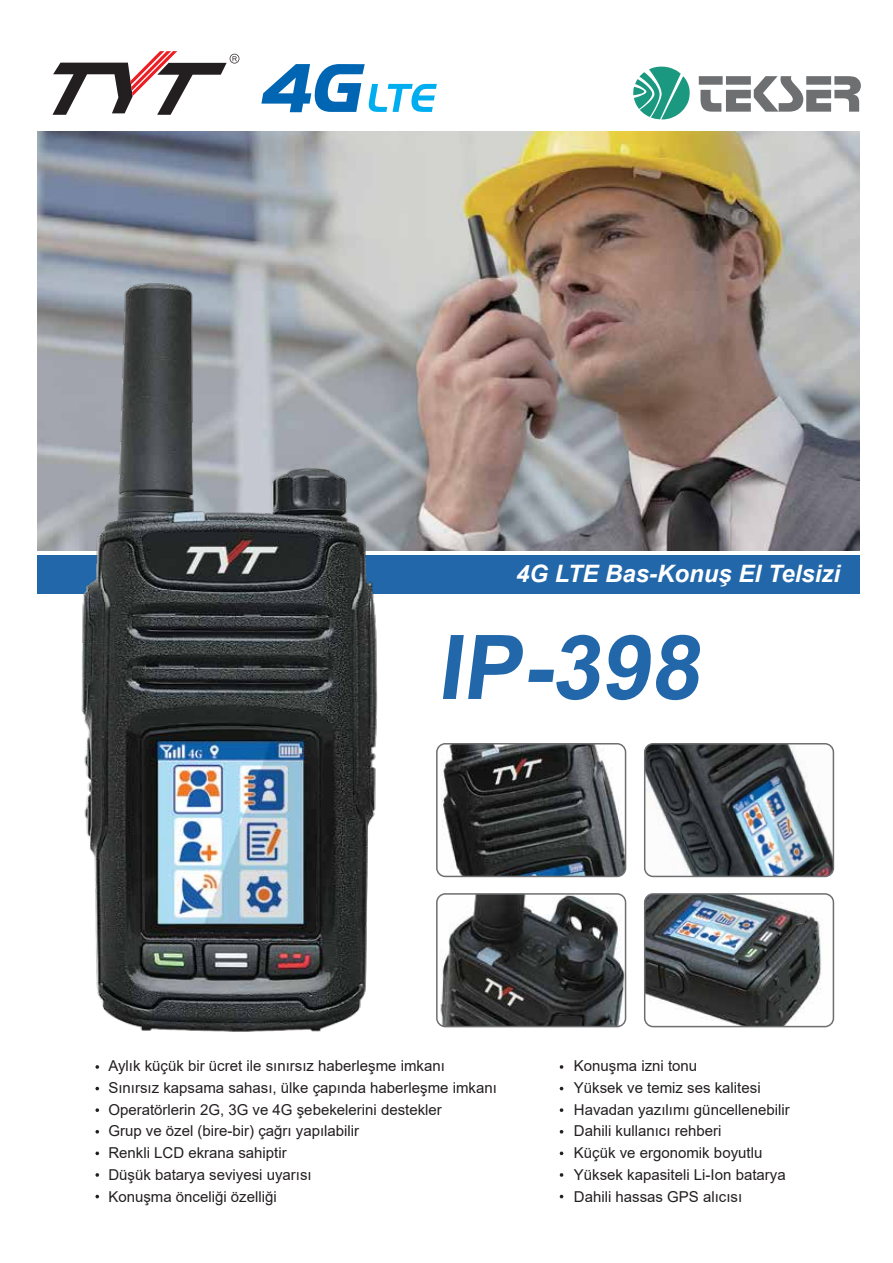
<style>
.page{position:relative;width:893px;height:1263px;background:#fff}
.page>*{position:absolute;margin:0;border:0;box-sizing:border-box;transform-origin:0 0}
.t1{font:700 89.25px "Arial";color:#2167aa}
.t2{font:italic 700 24px "Arial";color:#fff}
.t3{font:15px/21.8px "Arial";color:#231f20}
</style>
<div class="page">
<img style="left:37px;top:132px;width:822px;height:419px">
<div style="left:37px;top:555px;width:823px;height:39px;background:#2167aa"></div>
<svg style="left:52px;top:51px;width:187px;height:64px"></svg>
<svg style="left:261px;top:64px;width:176px;height:49px"></svg>
<svg style="left:95px;top:1065px;width:4px;height:4px"></svg>
<svg style="left:95px;top:1087px;width:4px;height:3px"></svg>
<svg style="left:95px;top:1108px;width:4px;height:4px"></svg>
<svg style="left:95px;top:1130px;width:4px;height:3px"></svg>
<svg style="left:95px;top:1152px;width:4px;height:3px"></svg>
<svg style="left:95px;top:1173px;width:4px;height:4px"></svg>
<svg style="left:95px;top:1195px;width:4px;height:3px"></svg>
<svg style="left:560px;top:1065px;width:3px;height:4px"></svg>
<svg style="left:560px;top:1108px;width:3px;height:4px"></svg>
<svg style="left:560px;top:1173px;width:3px;height:4px"></svg>
<img style="left:64px;top:265px;width:331px;height:767px">
<img style="left:437px;top:744px;width:189px;height:132px">
<div style="left:436px;top:743px;width:190px;height:134px;border:2px solid #6d6e71;border-radius:9px"></div>
<img style="left:645px;top:744px;width:188px;height:132px">
<div style="left:644px;top:743px;width:190px;height:134px;border:2px solid #6d6e71;border-radius:9px"></div>
<img style="left:437px;top:894px;width:189px;height:132px">
<div style="left:436px;top:893px;width:190px;height:134px;border:2px solid #6d6e71;border-radius:9px"></div>
<img style="left:645px;top:896px;width:177px;height:130px">
<div style="left:644px;top:893px;width:190px;height:134px;border:2px solid #6d6e71;border-radius:9px"></div>
<svg style="left:633px;top:66px;width:57px;height:53px"></svg>
<svg style="left:699px;top:76px;width:162px;height:36px"></svg>
<h2 class="t2" style="left:516px;top:557px;width:326px">4G LTE Bas-Konuş El Telsizi</h2>
<h1 class="t1" style="left:437px;top:605px;width:280px">IP-398</h1>
<p class="t3" style="left:108px;top:1055px;width:390px">Aylık küçük bir ücret ile sınırsız haberleşme imkanı Sınırsız kapsama sahası, ülke çapında haberleşme imkanı Operatörlerin 2G, 3G ve 4G şebekelerini destekler<br>Grup ve özel (bire-bir) çağrı yapılabilir<br>Renkli LCD ekrana sahiptir<br>Düşük batarya seviyesi uyarısı<br>Konuşma önceliği özelliği</p>
<p class="t3" style="left:574px;top:1055px;width:217px">Konuşma izni tonu<br>Yüksek ve temiz ses kalitesi<br>Havadan yazılımı güncellenebilir<br>Dahili kullanıcı rehberi<br>Küçük ve ergonomik boyutlu<br>Yüksek kapasiteli Li-Ion batarya<br>Dahili hassas GPS alıcısı</p>
</div>
